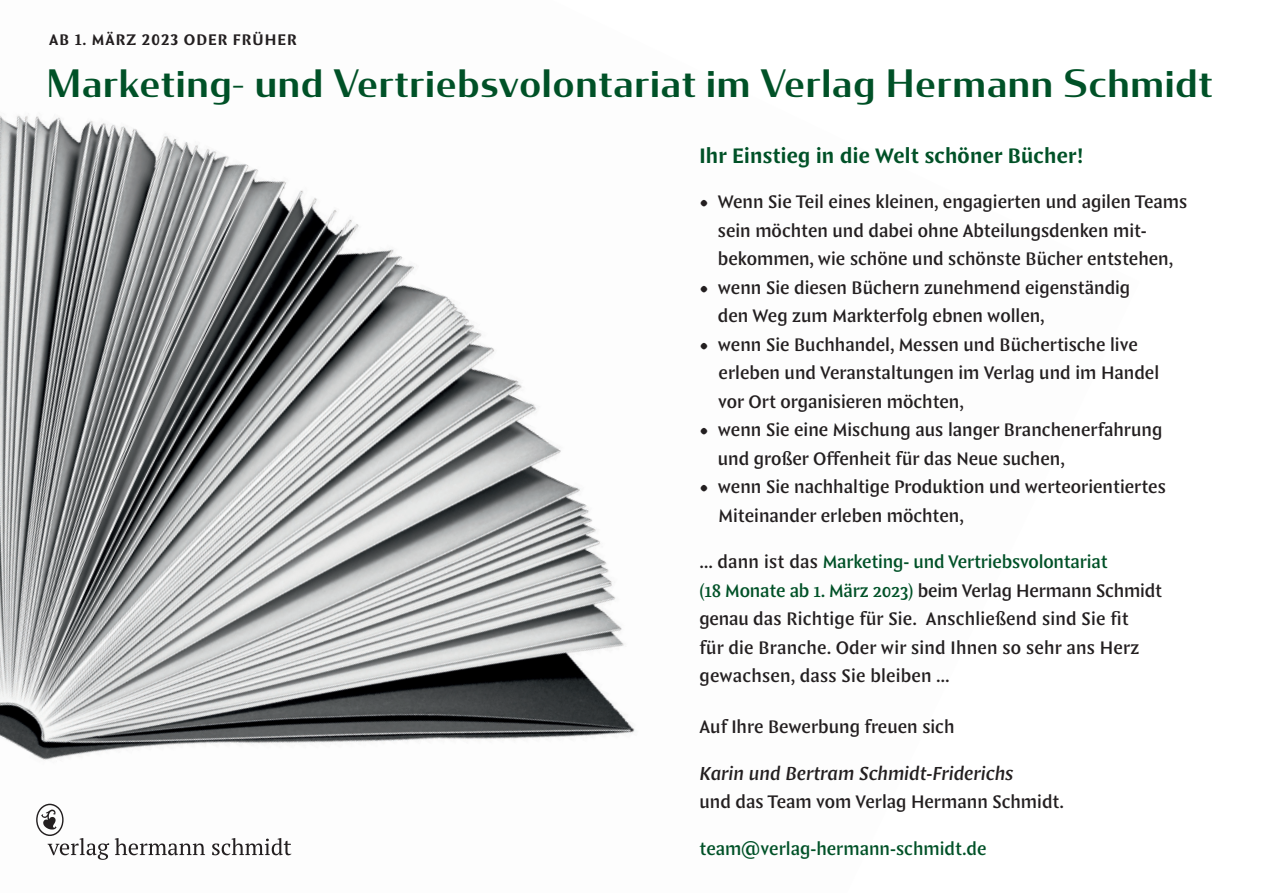
<style>
.page{position:relative;width:1263px;height:893px;background:#fff}
.page>*{position:absolute;margin:0;border:0;box-sizing:border-box;transform-origin:0 0}
.t1{font:500 37.5px "Condor";letter-spacing:.035em;color:#005127}
.Copytext_PT_Serif{font:700 22.5px "Comma Base";letter-spacing:.01em;color:#005127}
.Copytext_PT_Serif-2{font:italic 500 20.25px "Comma Base";color:#231f20}
.Copytext_PT_Serif-3{font:500 19.5px/28.5px "Comma Base";color:#231f20}
.Copytext_PT_Serif-4{font:500 19.5px "Comma Base";color:#005127}
.t2{font:700 16.5px "Comma Base";letter-spacing:.065em;color:#231f20}
.s1{color:#005127}
</style>
<div class="page">
<img style="left:0;top:115px;width:635px;height:741px">
<svg style="left:115px;top:838px;width:90px;height:17px"></svg>
<svg style="left:212px;top:838px;width:79px;height:17px"></svg>
<svg style="left:36px;top:804px;width:73px;height:56px"></svg>
<p class="t2" style="left:49px;top:30px;width:249px">AB 1. MÄRZ 2023 ODER FRÜHER</p>
<p class="t1" style="left:47px;top:59px;width:1167px">Marketing- und Vertriebsvolontariat im Verlag Hermann Schmidt</p>
<p class="Copytext_PT_Serif" style="left:699px;top:143px;width:385px">Ihr Einstieg in die Welt schöner Bücher!</p>
<p class="Copytext_PT_Serif-3" style="left:718px;top:189px;width:471px;text-indent:-18px">• Wenn Sie Teil eines kleinen, engagierten und agilen Teams sein möchten und dabei ohne Abteilungsdenken mit&shy;bekommen, wie schöne und schönste Bücher entstehen,</p>
<p class="Copytext_PT_Serif-3" style="left:718px;top:274px;width:414px;text-indent:-18px">• wenn Sie diesen Büchern zunehmend eigenständig den Weg zum Markterfolg ebnen wollen,</p>
<p class="Copytext_PT_Serif-3" style="left:718px;top:331px;width:442px;text-indent:-19px">• wenn Sie Buchhandel, Messen und Büchertische live erleben und Veranstaltungen im Verlag und im Handel vor Ort organisieren möchten,</p>
<p class="Copytext_PT_Serif-3" style="left:718px;top:417px;width:446px;text-indent:-18px">• wenn Sie eine Mischung aus langer Branchenerfahrung und großer Offenheit für das Neue suchen,</p>
<p class="Copytext_PT_Serif-3" style="left:719px;top:474px;width:449px;text-indent:-19px">• wenn Sie nachhaltige Produktion und werteorientiertes<br>Miteinander erleben möchten,</p>
<p class="Copytext_PT_Serif-3" style="left:699px;top:549px;width:464px">… dann ist das <span class="s1">Marketing- und Vertriebsvolontariat<br>(18 Monate ab 1. März 2023)</span> beim Verlag Hermann Schmidt genau das Richtige für Sie. Anschließend sind Sie fit<br>für die Branche. Oder wir sind Ihnen so sehr ans Herz gewachsen, dass Sie bleiben …</p>
<p class="Copytext_PT_Serif-3" style="left:699px;top:714px;width:256px">Auf Ihre Bewerbung freuen sich</p>
<p class="Copytext_PT_Serif-2" style="left:699px;top:762px;width:315px">Karin und Bertram Schmidt-Friderichs</p>
<p class="Copytext_PT_Serif-3" style="left:699px;top:789px;width:366px">und das Team vom Verlag Hermann Schmidt.</p>
<p class="Copytext_PT_Serif-4" style="left:699px;top:838px;width:288px">team@verlag-hermann-schmidt.de</p>
</div>
